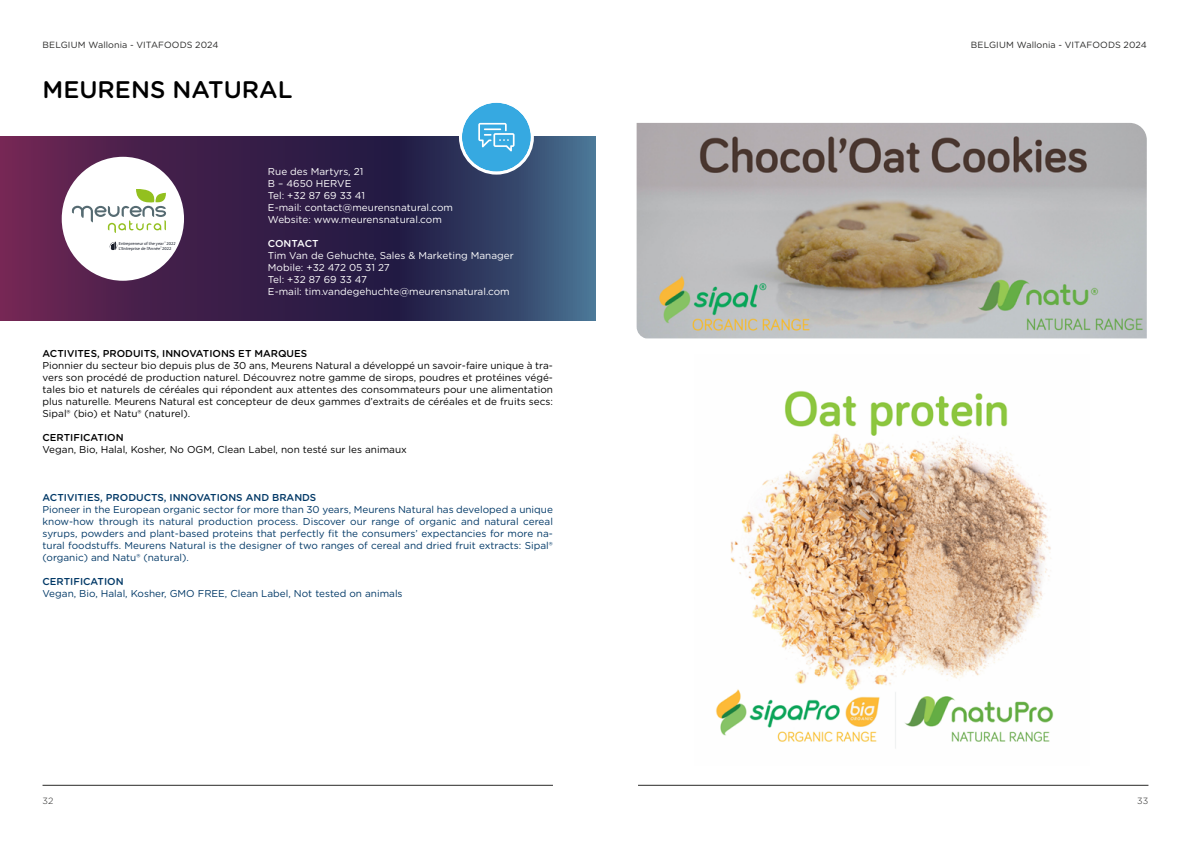
<style>
.page{position:relative;width:1191px;height:842px;background:#fff}
.page>*{position:absolute;margin:0;border:0;box-sizing:border-box;transform-origin:0 0}
.t1{font:500 24px "Gotham Rounded";color:#000}
.t2{font:10px/12px "Gotham Rounded";color:#000;text-align:justify}
.t3{font:10px/12px "Gotham Rounded";color:#003866;text-align:justify}
.t4{font:10px/12px "Gotham Rounded";color:#fff}
.t5{font:500 10px "Gotham Rounded";color:#003866}
.t6{font:500 10px "Gotham Rounded";color:#000}
.t7{font:500 10px "Gotham Rounded";letter-spacing:-.01em;color:#fff}
.t8{font:9px "Gotham Rounded";letter-spacing:.005em;color:#282827}
.t9{font:300 9px "Gotham Rounded";color:#282827}
.t10{font:300 4.4px "EY Interstate";color:#181d29}
</style>
<div class="page">
<svg style="left:0;top:137px;width:595px;height:183px;background:#3d2c55"></svg>
<div style="left:63px;top:158px;width:119px;height:121px;background:#fff;border-radius:50%"></div>
<svg style="left:72px;top:189px;width:94px;height:44px"></svg>
<svg style="left:109px;top:242px;width:8px;height:8px"></svg>
<div style="left:62px;top:157px;width:122px;height:124px;border:3px solid #fff;border-radius:50%"></div>
<hr style="left:43px;top:785px;width:510px;height:1px;background:#282827">
<hr style="left:638px;top:785px;width:510px;height:1px;background:#282827">
<svg style="left:460px;top:102px;width:72px;height:71px"></svg>
<img style="left:636px;top:123px;width:510px;height:215px">
<img style="left:716px;top:390px;width:338px;height:359px">
<p class="t8" style="left:43px;top:39px;width:177px">BELGIUM Wallonia - VITAFOODS 2024</p>
<p class="t8" style="left:971px;top:39px;width:177px">BELGIUM Wallonia - VITAFOODS 2024</p>
<h1 class="t1" style="left:43px;top:72px;width:252px">MEURENS NATURAL</h1>
<p class="t10" style="left:119px;top:241px;width:58px">Entrepreneur of the year 2022</p>
<p class="t10" style="left:119px;top:245px;width:54px">L’Entreprise de l’Année 2022</p>
<p class="t4" style="left:268px;top:165px;width:187px">Rue des Martyrs, 21<br>B – 4650 HERVE<br>Tel: +32 87 69 33 41<br>E-mail: contact@meurensnatural.com<br>Website: www.meurensnatural.com</p>
<p class="t7" style="left:268px;top:236px;width:52px">CONTACT</p>
<p class="t4" style="left:268px;top:249px;width:247px">Tim Van de Gehuchte, Sales &amp; Marketing Manager Mobile: +32 472 05 31 27<br>Tel: +32 87 69 33 47<br>E-mail: tim.vandegehuchte@meurensnatural.com</p>
<p class="t6" style="left:43px;top:346px;width:266px">ACTIVITES, PRODUITS, INNOVATIONS ET MARQUES</p>
<p class="t2" style="left:43px;top:359px;width:512px">Pionnier du secteur bio depuis plus de 30 ans, Meurens Natural a développé un savoir-faire unique à tra&shy;vers son procédé de production naturel. Découvrez notre gamme de sirops, poudres et protéines végé&shy;tales bio et naturels de céréales qui répondent aux attentes des consommateurs pour une alimentation plus naturelle. Meurens Natural est concepteur de deux gammes d’extraits de céréales et de fruits secs:<br>Sipal® (bio) et Natu® (naturel).</p>
<p class="t6" style="left:43px;top:430px;width:83px">CERTIFICATION</p>
<p class="t2" style="left:43px;top:443px;width:366px">Vegan, Bio, Halal, Kosher, No OGM, Clean Label, non testé sur les animaux</p>
<p class="t5" style="left:43px;top:490px;width:275px">ACTIVITIES, PRODUCTS, INNOVATIONS AND BRANDS</p>
<p class="t3" style="left:43px;top:503px;width:512px">Pioneer in the European organic sector for more than 30 years, Meurens Natural has developed a unique know-how through its natural production process. Discover our range of organic and natural cereal syrups, powders and plant-based proteins that perfectly fit the consumers’ expectancies for more na&shy;tural foodstuffs. Meurens Natural is the designer of two ranges of cereal and dried fruit extracts: Sipal® (organic) and Natu® (natural).</p>
<p class="t5" style="left:43px;top:574px;width:83px">CERTIFICATION</p>
<p class="t3" style="left:43px;top:587px;width:361px">Vegan, Bio, Halal, Kosher, GMO FREE, Clean Label, Not tested on animals</p>
<p class="t9" style="left:43px;top:795px;width:12px">32</p>
<p class="t9" style="left:1137px;top:795px;width:13px">33</p>
</div>
